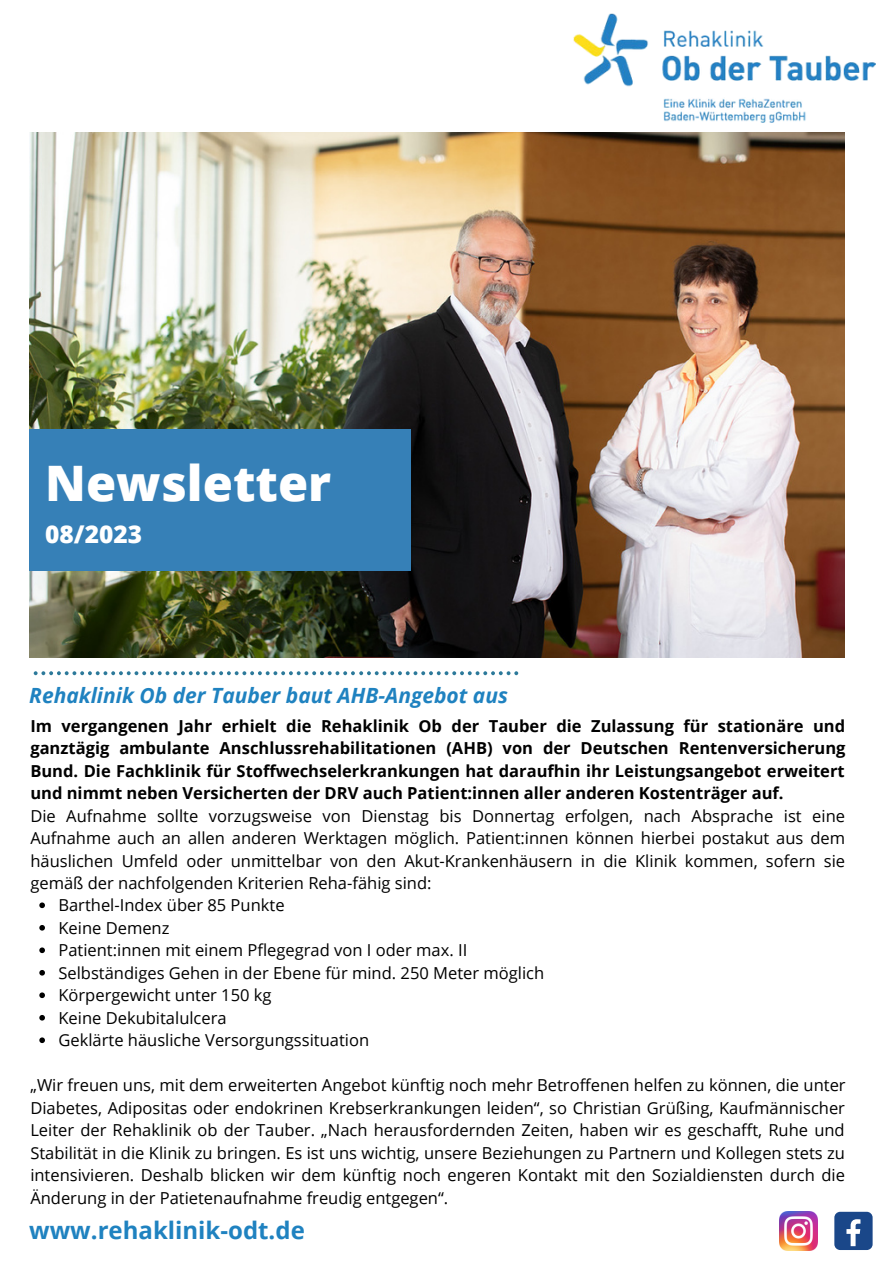
<style>
.page{position:relative;width:893px;height:1264px;background:#fff}
.page>*{position:absolute;margin:0;border:0;box-sizing:border-box;transform-origin:0 0}
.t1{font:800 48.9px "Open Sans";color:#fff}
.t2{font:800 24.45px "Open Sans";color:#fff}
.t3{font:700 24px "Open Sans";color:#1f82c0}
.t4{font:italic 700 21px "Open Sans";color:#1f82c0}
.t5{font:16.5px/22.5px "Open Sans";color:#000;text-align:justify}
.t6{font:700 16.5px/22.5px "Open Sans";color:#000;text-align:justify}
</style>
<div class="page">
<img style="left:29px;top:132px;width:815px;height:525px">
<svg style="left:34px;top:671px;width:484px;height:4px"></svg>
<img style="left:574px;top:14px;width:301px;height:109px">
<div style="left:29px;top:430px;width:382px;height:141px;background:#3680b7"></div>
<svg style="left:39px;top:902px;width:6px;height:6px"></svg>
<svg style="left:39px;top:925px;width:6px;height:5px"></svg>
<svg style="left:39px;top:947px;width:6px;height:6px"></svg>
<svg style="left:39px;top:970px;width:6px;height:5px"></svg>
<svg style="left:39px;top:992px;width:6px;height:6px"></svg>
<svg style="left:39px;top:1015px;width:6px;height:5px"></svg>
<svg style="left:39px;top:1037px;width:6px;height:6px"></svg>
<img style="left:779px;top:1211px;width:38px;height:38px">
<div style="left:834px;top:1211px;width:38px;height:38px;background:#1a4789;border-radius:6px"></div>
<svg style="left:846px;top:1219px;width:14px;height:27px"></svg>
<p class="t1" style="left:45px;top:449px;width:287px">Newsletter</p>
<p class="t2" style="left:45px;top:516px;width:98px">08/2023</p>
<p class="t4" style="left:29px;top:680px;width:480px">Rehaklinik Ob der Tauber baut AHB-Angebot aus</p>
<p class="t6" style="left:30px;top:714px;width:816px">Im vergangenen Jahr erhielt die Rehaklinik Ob der Tauber die Zulassung für stationäre und ganztägig ambulante Anschlussrehabilitationen (AHB) von der Deutschen Rentenversicherung Bund. Die Fachklinik für Stoffwechselerkrankungen hat daraufhin ihr Leistungsangebot erweitert und nimmt neben Versicherten der DRV auch Patient:innen aller anderen Kostenträger auf.</p>
<p class="t5" style="left:30px;top:803px;width:816px">Die Aufnahme sollte vorzugsweise von Dienstag bis Donnertag erfolgen, nach Absprache ist eine Aufnahme auch an allen anderen Werktagen möglich. Patient:innen können hierbei postakut aus dem häuslichen Umfeld oder unmittelbar von den Akut-Krankenhäusern in die Klinik kommen, sofern sie gemäß der nachfolgenden Kriterien Reha-fähig sind:</p>
<p class="t5" style="left:58px;top:893px;width:228px">Barthel-Index über 85 Punkte</p>
<p class="t5" style="left:58px;top:916px;width:113px">Keine Demenz</p>
<p class="t5" style="left:58px;top:938px;width:410px">Patient:innen mit einem Pflegegrad von I oder max. II</p>
<p class="t5" style="left:58px;top:961px;width:487px">Selbständiges Gehen in der Ebene für mind. 250 Meter möglich</p>
<p class="t5" style="left:58px;top:983px;width:215px">Körpergewicht unter 150 kg</p>
<p class="t5" style="left:58px;top:1006px;width:170px">Keine Dekubitalulcera</p>
<p class="t5" style="left:58px;top:1028px;width:312px">Geklärte häusliche Versorgungssituation</p>
<p class="t5" style="left:30px;top:1073px;width:816px">„Wir freuen uns, mit dem erweiterten Angebot künftig noch mehr Betroffenen helfen zu können, die unter Diabetes, Adipositas oder endokrinen Krebserkrankungen leiden“, so Christian Grüßing, Kaufmännischer Leiter der Rehaklinik ob der Tauber. „Nach herausfordernden Zeiten, haben wir es geschafft, Ruhe und Stabilität in die Klinik zu bringen. Es ist uns wichtig, unsere Beziehungen zu Partnern und Kollegen stets zu intensivieren. Deshalb blicken wir dem künftig noch engeren Kontakt mit den Sozialdiensten durch die Änderung in der Patietenaufnahme freudig entgegen“.</p>
<p class="t3" style="left:29px;top:1213px;width:277px">www.rehaklinik-odt.de</p>
</div>
